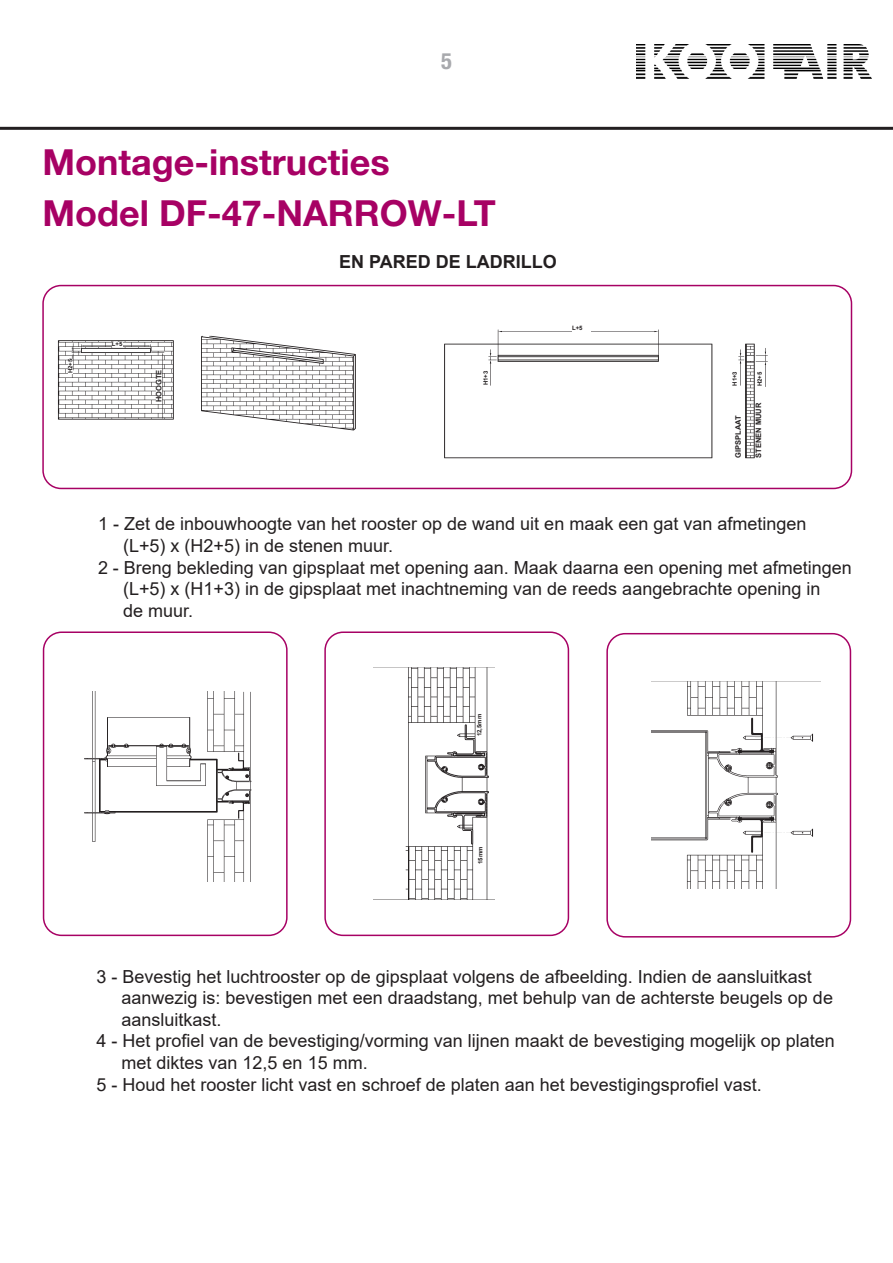
<style>
.page{position:relative;width:893px;height:1263px;background:#fff}
.page>*{position:absolute;margin:0;border:0;box-sizing:border-box;transform-origin:0 0}
._000_textos_cubi{font:700 36px "Helvetica Neue LT Std";color:#a70164}
.t1{font:700 condensed 22.5px "Helvetica Neue LT Std";color:#a8a9ad}
.t2{font:18px "Arial";color:#231f20}
.t3{font:700 18px "Arial";color:#231f20}
.t4{font:700 7.5px "Arial";color:#231f20}
.t5{font:700 6px "Arial";color:#231f20}
</style>
<div class="page">
<div style="left:42px;top:285px;width:810px;height:204px;border:2px solid #a70164;border-radius:18px"></div>
<img style="left:444px;top:329px;width:324px;height:130px">
<div style="left:43px;top:631px;width:245px;height:305px;border:2px solid #a70164;border-radius:18px"></div>
<div style="left:606px;top:633px;width:245px;height:304px;border:2px solid #a70164;border-radius:18px"></div>
<div style="left:324px;top:631px;width:245px;height:305px;border:2px solid #a70164;border-radius:18px"></div>
<img style="left:84px;top:691px;width:168px;height:191px">
<img style="left:651px;top:682px;width:163px;height:206px">
<img style="left:373px;top:668px;width:122px;height:232px">
<img style="left:58px;top:335px;width:298px;height:96px">
<div style="left:68px;top:359px;width:5px;height:14px;background:#fff"></div>
<hr style="left:112px;top:342px;width:10px;height:4px;background:#fff">
<div style="left:758px;top:368px;width:6px;height:18px;background:#fff"></div>
<div style="left:733px;top:367px;width:6px;height:19px;background:#fff"></div>
<div style="left:483px;top:367px;width:7px;height:18px;background:#fff"></div>
<div style="left:572px;top:326px;width:19px;height:6px;background:#fff"></div>
<div style="left:478px;top:845px;width:6px;height:19px;background:#fff"></div>
<div style="left:477px;top:710px;width:6px;height:26px;background:#fff"></div>
<div style="left:156px;top:369px;width:6px;height:33px;background:#fff"></div>
<div style="left:735px;top:389px;width:7px;height:69px;background:#fff"></div>
<div style="left:756px;top:396px;width:6px;height:62px;background:#fff"></div>
<hr style="left:0;top:127px;width:893px;height:3px;background:#231f20">
<img style="left:636px;top:44px;width:236px;height:34px">
<p class="t1" style="left:441px;top:48px;width:12px">5</p>
<p class="_000_textos_cubi" style="left:43px;top:139px;width:349px">Montage-instructies</p>
<p class="_000_textos_cubi" style="left:43px;top:191px;width:455px">Model DF-47-NARROW-LT</p>
<p class="t3" style="left:339px;top:249px;width:219px">EN PARED DE LADRILLO</p>
<p class="t5" style="left:112px;top:340px;width:12px">L+5</p>
<p class="t5" style="left:572px;top:324px;width:12px">L+5</p>
<p class="t5" style="left:66px;top:373px;width:16px;rotate:-90deg">H2+5</p>
<p class="t4" style="left:154px;top:402px;width:34px;rotate:-90deg">HOOGTE</p>
<p class="t5" style="left:481px;top:385px;width:16px;rotate:-90deg">H1+3</p>
<p class="t5" style="left:731px;top:386px;width:16px;rotate:-90deg">H1+3</p>
<p class="t5" style="left:756px;top:386px;width:16px;rotate:-90deg">H2+5</p>
<p class="t4" style="left:733px;top:458px;width:44px;rotate:-90deg">GIPSPLAAT</p>
<p class="t4" style="left:753px;top:458px;width:56px;rotate:-90deg">STENEN MUUR</p>
<p class="t2" style="left:98px;top:512px;width:710px">1 - Zet de inbouwhoogte van het rooster op de wand uit en maak een gat van afmetingen</p>
<p class="t2" style="left:123px;top:533px;width:272px">(L+5) x (H2+5) in de stenen muur.</p>
<p class="t2" style="left:98px;top:555px;width:755px">2 - Breng bekleding van gipsplaat met opening aan. Maak daarna een opening met afmetingen</p>
<p class="t2" style="left:123px;top:576px;width:699px">(L+5) x (H1+3) in de gipsplaat met inachtneming van de reeds aangebrachte opening in</p>
<p class="t2" style="left:123px;top:598px;width:72px">de muur.</p>
<p class="t5" style="left:475px;top:736px;width:24px;rotate:-90deg">12,5mm</p>
<p class="t5" style="left:476px;top:864px;width:19px;rotate:-90deg">15mm</p>
<p class="t2" style="left:97px;top:964px;width:717px">3 - Bevestig het luchtrooster op de gipsplaat volgens de afbeelding. Indien de aansluitkast</p>
<p class="t2" style="left:122px;top:985px;width:713px">aanwezig is: bevestigen met een draadstang, met behulp van de achterste beugels op de</p>
<p class="t2" style="left:122px;top:1007px;width:102px">aansluitkast.</p>
<p class="t2" style="left:97px;top:1029px;width:740px">4 - Het profiel van de bevestiging/vorming van lijnen maakt de bevestiging mogelijk op platen</p>
<p class="t2" style="left:122px;top:1050px;width:248px">met diktes van 12,5 en 15 mm.</p>
<p class="t2" style="left:97px;top:1072px;width:667px">5 - Houd het rooster licht vast en schroef de platen aan het bevestigingsprofiel vast.</p>
</div>
